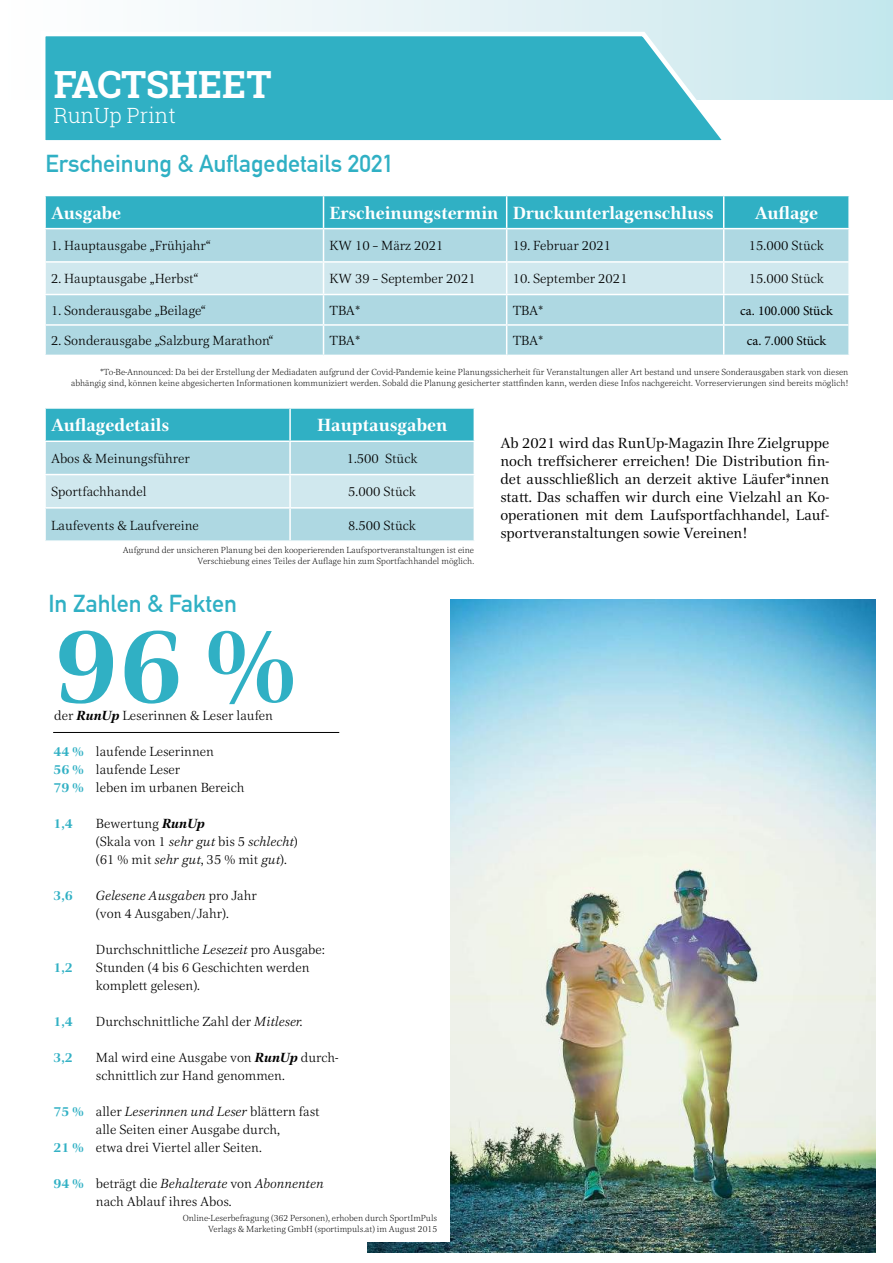
<style>
.page{position:relative;width:893px;height:1263px;background:#fff}
.page>*{position:absolute;margin:0;border:0;box-sizing:border-box;transform-origin:0 0}
.t1{font:700 108px "Civita";color:#30b0c4}
.t2{font:700 37.5px "Roboto Slab";letter-spacing:-.005em;color:#fff}
.t3{font:700 24px "DIN Alternate";color:#30b0c4}
.t4{font:300 21px "Roboto Slab";color:#fff}
.t5{font:700 18px "Civita";color:#fff}
.t6{font:15px/18px "Civita";color:#000;text-align:justify}
.t7{font:300 13.5px/18px "Civita";color:#000}
.t8{font:italic 300 13.5px "Civita";color:#000}
.t9{font:13.5px "Minion Pro";color:#000}
.t10{font:700 13.5px "Civita";color:#30b0c4}
.t11{font:200 9px/10.8px "Civita";color:#000;text-align:right}
.s1{font-weight:700;font-style:italic}
.s2{font-weight:700;color:#30b0c4}
.s3{font-style:italic}
.s4{font-weight:700;font-style:normal;color:#30b0c4}
.s5{font-style:normal}
</style>
<div class="page">
<div style="left:0;top:0;width:893px;height:99px;background:linear-gradient(to right,#fff,#c8e7ed)"></div>
<svg style="left:39px;top:26px;width:696px;height:115px;background:#50bccd"></svg>
<div style="left:46px;top:196px;width:802px;height:32px;background:#30b0c4"></div>
<div style="left:46px;top:229px;width:802px;height:32px;background:#aed8e2"></div>
<hr style="left:323px;top:229px;width:1px;height:32px;background:#fff">
<hr style="left:506px;top:229px;width:1px;height:32px;background:#fff">
<svg style="left:45px;top:262px;width:803px;height:93px;background:#bcdee7"></svg>
<hr style="left:723px;top:263px;width:1px;height:31px;background:#fff">
<hr style="left:723px;top:294px;width:127px;height:1px;background:#fff">
<hr style="left:723px;top:229px;width:1px;height:32px;background:#fff">
<hr style="left:723px;top:261px;width:127px;height:2px;background:#fff">
<hr style="left:507px;top:324px;width:216px;height:2px;background:#fff">
<hr style="left:44px;top:324px;width:280px;height:2px;background:#fff">
<hr style="left:323px;top:196px;width:1px;height:32px;background:#fff">
<hr style="left:506px;top:196px;width:1px;height:32px;background:#fff">
<hr style="left:723px;top:196px;width:1px;height:32px;background:#fff">
<hr style="left:44px;top:263px;width:2px;height:31px;background:#fff">
<hr style="left:44px;top:295px;width:2px;height:29px;background:#fff">
<hr style="left:44px;top:326px;width:2px;height:29px;background:#fff">
<img style="left:367px;top:600px;width:508px;height:652px">
<div style="left:38px;top:571px;width:412px;height:670px;background:#fff"></div>
<hr style="left:53px;top:732px;width:286px;height:1px;background:#000">
<svg style="left:46px;top:409px;width:428px;height:131px;background:#97d2dd"></svg>
<hr style="left:289px;top:409px;width:2px;height:31px;background:#fff">
<hr style="left:289px;top:442px;width:2px;height:32px;background:#fff">
<hr style="left:289px;top:509px;width:2px;height:31px;background:#fff">
<hr style="left:289px;top:475px;width:2px;height:32px;background:#fff">
<hr style="left:44px;top:440px;width:245px;height:2px;background:#fff">
<hr style="left:289px;top:440px;width:186px;height:2px;background:#fff">
<hr style="left:44px;top:474px;width:245px;height:1px;background:#fff">
<hr style="left:44px;top:507px;width:246px;height:2px;background:#fff">
<hr style="left:290px;top:507px;width:184px;height:2px;background:#fff">
<hr style="left:289px;top:474px;width:186px;height:1px;background:#fff">
<hr style="left:892px;top:0;width:1px;height:99px;background:#c2e7ed">
<h2 class="t2" style="left:54px;top:58px;width:219px">FACTSHEET</h2>
<h3 class="t4" style="left:54px;top:101px;width:123px">RunUp Print</h3>
<h3 class="t3" style="left:45px;top:145px;width:350px">Erscheinung &amp; Auflagedetails 2021</h3>
<h3 class="t5" style="left:51px;top:201px;width:72px">Ausgabe</h3>
<h3 class="t5" style="left:330px;top:201px;width:386px">Erscheinungstermin Druckunterlagenschluss</h3>
<h3 class="t5" style="left:755px;top:201px;width:65px">Auflage</h3>
<p class="t7" style="left:51px;top:236px;width:161px">1. Hauptausgabe „Frühjahr“</p>
<p class="t7" style="left:330px;top:236px;width:116px">KW 10 – März 2021</p>
<p class="t7" style="left:513px;top:236px;width:100px">19. Februar 2021</p>
<p class="t7" style="left:749px;top:236px;width:77px">15.000 Stück</p>
<p class="t7" style="left:51px;top:269px;width:149px">2. Hauptausgabe „Herbst“</p>
<p class="t7" style="left:330px;top:269px;width:148px">KW 39 – September 2021</p>
<p class="t7" style="left:513px;top:269px;width:117px">10. September 2021</p>
<p class="t7" style="left:749px;top:269px;width:77px">15.000 Stück</p>
<p class="t7" style="left:51px;top:301px;width:156px">1. Sonderausgabe „Beilage“</p>
<p class="t7" style="left:330px;top:301px;width:32px">TBA*</p>
<p class="t7" style="left:513px;top:301px;width:32px">TBA*</p>
<p class="t9" style="left:740px;top:301px;width:94px">ca. 100.000 Stück</p>
<p class="t7" style="left:51px;top:331px;width:224px">2. Sonderausgabe „Salzburg Marathon“</p>
<p class="t7" style="left:330px;top:331px;width:32px">TBA*</p>
<p class="t7" style="left:513px;top:331px;width:32px">TBA*</p>
<p class="t9" style="left:747px;top:332px;width:81px">ca. 7.000 Stück</p>
<p class="t11" style="left:71px;top:366px;width:779px">*To-Be-Announced: Da bei der Erstellung der Mediadaten aufgrund der Covid-Pandemie keine Planungssicherheit für Veranstaltungen aller Art bestand und unsere Sonderausgaben stark von diesen abhängig sind, können keine abgesicherten Informationen kommuniziert werden. Sobald die Planung gesicherter stattfinden kann, werden diese Infos nachgereicht. Vorreservierungen sind bereits möglich!</p>
<h3 class="t5" style="left:51px;top:413px;width:120px">Auflagedetails</h3>
<h3 class="t5" style="left:317px;top:413px;width:132px">Hauptausgaben</h3>
<p class="t7" style="left:51px;top:449px;width:140px">Abos &amp; Meinungsführer</p>
<p class="t7" style="left:347px;top:449px;width:72px">1.500 Stück</p>
<p class="t7" style="left:51px;top:482px;width:97px">Sportfachhandel</p>
<p class="t7" style="left:348px;top:482px;width:69px">5.000 Stück</p>
<p class="t7" style="left:51px;top:516px;width:149px">Laufevents &amp; Laufvereine</p>
<p class="t7" style="left:348px;top:516px;width:69px">8.500 Stück</p>
<p class="t11" style="left:123px;top:544px;width:353px">Aufgrund der unsicheren Planung bei den kooperierenden Laufsportveranstaltungen ist eine<br>Verschiebung eines Teiles der Auflage hin zum Sportfachhandel möglich.</p>
<h3 class="t3" style="left:48px;top:585px;width:190px">In Zahlen &amp; Fakten</h3>
<h1 class="t1" style="left:54px;top:594px;width:243px">96 %</h1>
<p class="t7" style="left:54px;top:706px;width:220px">der <span class="s1">RunUp</span> Leserinnen &amp; Leser laufen</p>
<p class="t7" style="left:53px;top:742px;width:193px"><span class="s2">44 %</span> laufende Leserinnen<br><span class="s2">56 %</span> laufende Leser<br><span class="s2">79 %</span> leben im urbanen Bereich</p>
<p class="t10" style="left:53px;top:814px;width:21px">1,4</p>
<p class="t7" style="left:96px;top:814px;width:203px">Bewertung <span class="s1">RunUp<br></span>(Skala von 1 <span class="s3">sehr gut</span> bis 5 <span class="s3">schlecht</span>) (61 % mit <span class="s3">sehr gut</span>, 35 % mit <span class="s3">gut</span>).</p>
<p class="t10" style="left:53px;top:886px;width:21px">3,6</p>
<p class="t7" style="left:96px;top:886px;width:162px"><span class="s3">Gelesene Ausgaben</span> pro Jahr (von 4 Ausgaben/Jahr).</p>
<p class="t7" style="left:96px;top:940px;width:230px">Durchschnittliche <span class="s3">Lesezeit</span> pro Ausgabe:</p>
<p class="t10" style="left:53px;top:958px;width:21px">1,2</p>
<p class="t7" style="left:96px;top:958px;width:215px">Stunden (4 bis 6 Geschichten werden komplett gelesen).</p>
<p class="t10" style="left:53px;top:1012px;width:21px">1,4</p>
<p class="t7" style="left:96px;top:1012px;width:209px">Durchschnittliche Zahl der <span class="s3">Mitleser.</span></p>
<p class="t10" style="left:53px;top:1048px;width:21px">3,2</p>
<p class="t7" style="left:96px;top:1048px;width:244px">Mal wird eine Ausgabe von <span class="s1">RunUp</span> durch&shy;schnittlich zur Hand genommen.</p>
<p class="t8" style="left:53px;top:1103px;width:268px"><span class="s4">75 %</span> <span class="s5">aller</span> Leserinnen und Leser <span class="s5">blättern fast</span></p>
<p class="t7" style="left:96px;top:1120px;width:186px">alle Seiten einer Ausgabe durch,</p>
<p class="t7" style="left:53px;top:1138px;width:210px"><span class="s2">21 %</span> etwa drei Viertel aller Seiten.</p>
<p class="t7" style="left:96px;top:1174px;width:229px;text-indent:-43px"><span class="s2">94 %</span> beträgt die <span class="s3">Behalterate</span> von <span class="s3">Abonnenten </span>nach Ablauf ihres Abos.</p>
<p class="t11" style="left:183px;top:1213px;width:256px">Online-Leserbefragung (362 Personen), erhoben durch SportImPuls<br>Verlags &amp; Marketing GmbH (sportimpuls.at) im August 2015</p>
<p class="t6" style="left:500px;top:434px;width:330px">Ab 2021 wird das RunUp-Magazin Ihre Zielgruppe noch treffsicherer erreichen! Die Distribution fin&shy;det ausschließlich an derzeit aktive Läufer*innen statt. Das schaffen wir durch eine Vielzahl an Ko&shy;operationen mit dem Laufsportfachhandel, Lauf&shy;sportveranstaltungen sowie Vereinen!</p>
</div>
